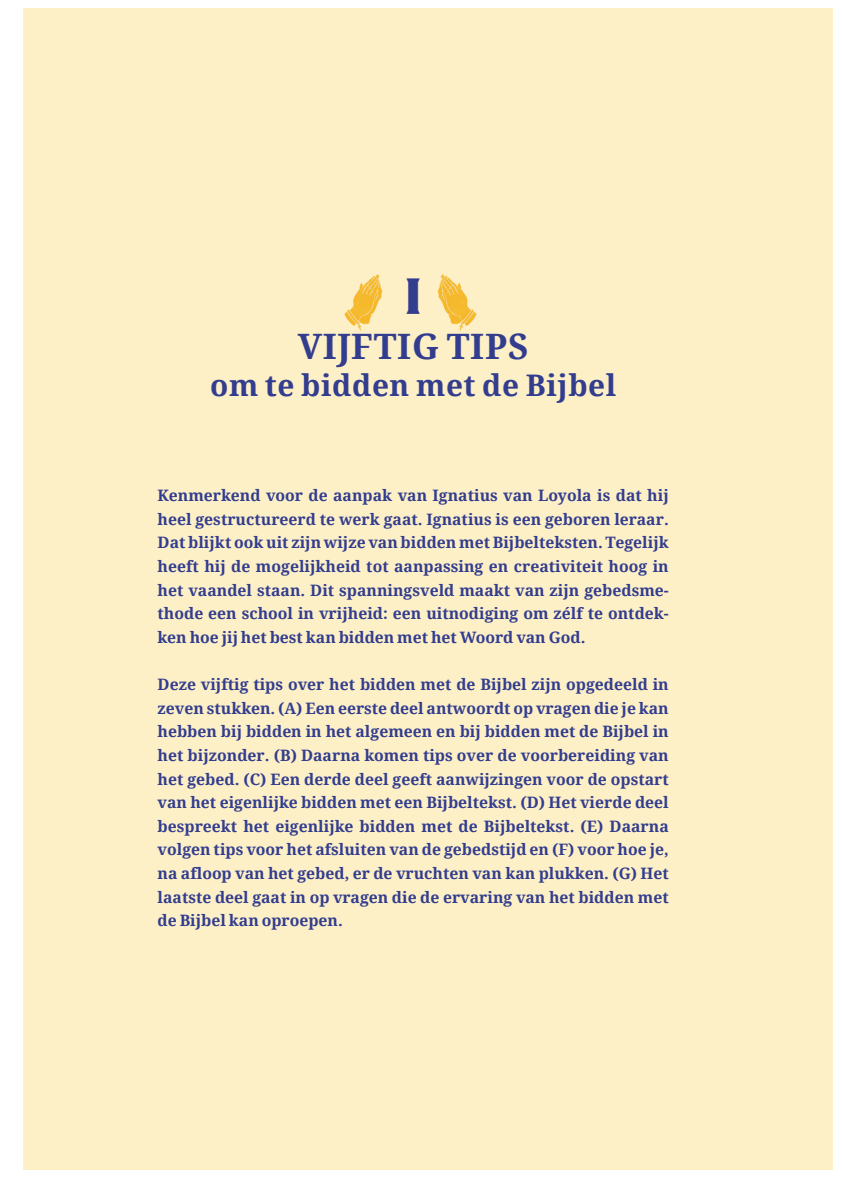
<style>
.page{position:relative;width:842px;height:1178px;background:#fff}
.page>*{position:absolute;margin:0;border:0;box-sizing:border-box;transform-origin:0 0}
.t1{font:900 47.25px "Taberna Serif";color:#333d8e}
.t2{font:700 35px "Droid Serif";letter-spacing:.02em;color:#333d8e}
.t3{font:700 29.75px "Droid Serif";letter-spacing:.02em;color:#333d8e}
.t4{font:700 15.75px/23.6px "Droid Serif";color:#333d8e;text-align:justify}
</style>
<div class="page">
<div style="left:24px;top:9px;width:808px;height:1160px;background:#fdf0c7"></div>
<img style="left:437px;top:274px;width:39px;height:56px">
<img style="left:344px;top:274px;width:39px;height:56px">
<h1 class="t1" style="left:404px;top:266px;width:19px">I</h1>
<h2 class="t2" style="left:298px;top:326px;width:232px">VIJFTIG TIPS</h2>
<h3 class="t3" style="left:210px;top:368px;width:407px">om te bidden met de Bijbel</h3>
<p class="t4" style="left:157px;top:484px;width:512px">Kenmerkend voor de aanpak van Ignatius van Loyola is dat hij heel gestructureerd te werk gaat. Ignatius is een geboren leraar.<br>Dat blijkt ook uit zijn wijze van bidden met Bijbelteksten. Tegelijk heeft hij de mogelijkheid tot aanpassing en creativiteit hoog in het vaandel staan. Dit spanningsveld maakt van zijn gebedsme&shy;thode een school in vrijheid: een uitnodiging om zélf te ontdek&shy;ken hoe jij het best kan bidden met het Woord van God.</p>
<p class="t4" style="left:157px;top:673px;width:512px">Deze vijftig tips over het bidden met de Bijbel zijn opgedeeld in zeven stukken. (A) Een eerste deel antwoordt op vragen die je kan hebben bij bidden in het algemeen en bij bidden met de Bijbel in het bijzonder. (B) Daarna komen tips over de voorbereiding van het gebed. (C) Een derde deel geeft aanwijzingen voor de opstart van het eigenlijke bidden met een Bijbeltekst. (D) Het vierde deel bespreekt het eigenlijke bidden met de Bijbeltekst. (E) Daarna volgen tips voor het afsluiten van de gebedstijd en (F) voor hoe je, na afloop van het gebed, er de vruchten van kan plukken. (G) Het laatste deel gaat in op vragen die de ervaring van het bidden met de Bijbel kan oproepen.</p>
</div>
